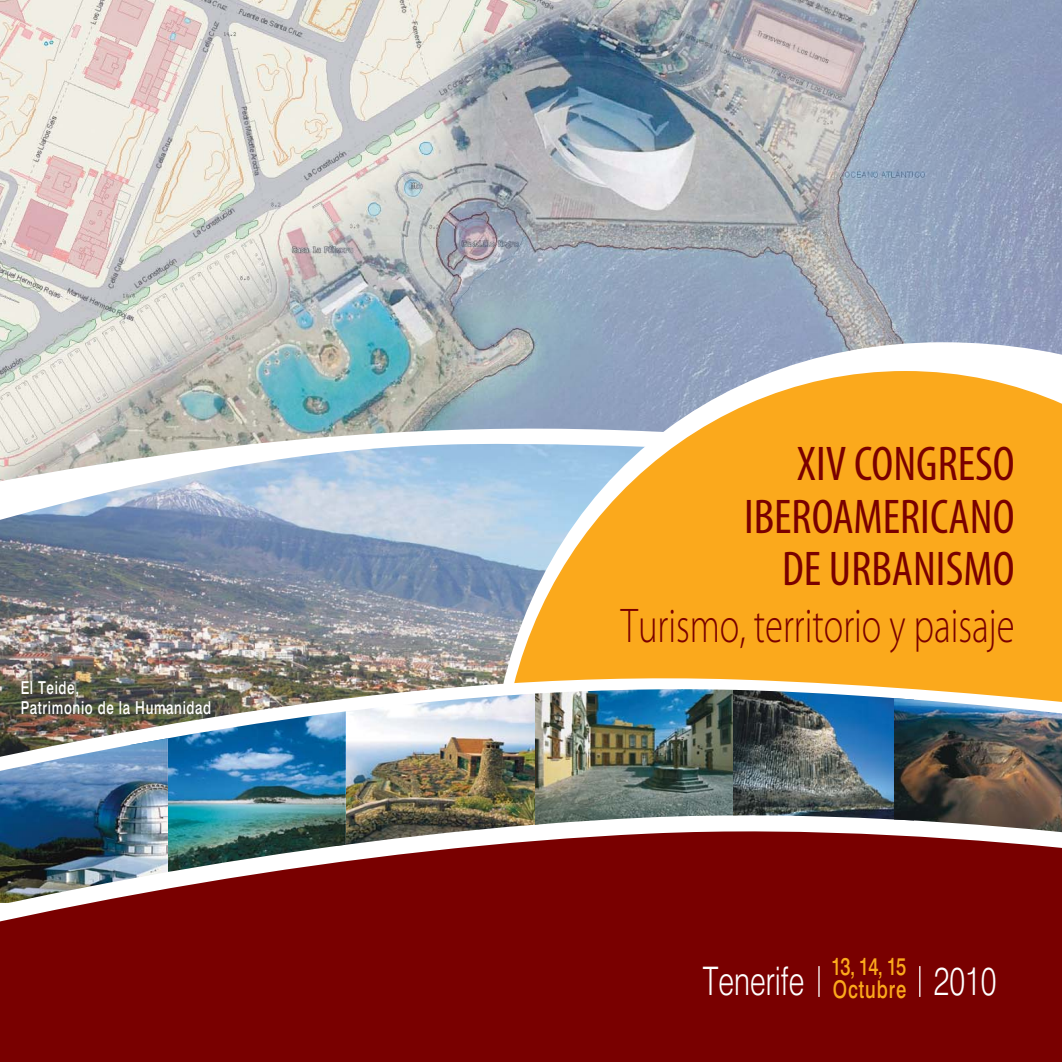
<style>
.page{position:relative;width:1062px;height:1062px;background:#fff}
.page>*{position:absolute;margin:0;border:0;box-sizing:border-box;transform-origin:0 0}
.t1{font:condensed 49px/52.7px "Myriad Pro";color:#790000;text-align:right}
.t2{font:300 49px "Myriad Pro";color:#790000;scale:.75 1}
.t3{font:300 39.38px "Swiss 721 BT";color:#fff;scale:.75 1}
.t4{font:500 24.5px/22.9px "Swiss 721 BT";letter-spacing:.05em;color:#fba91c;scale:.75 1}
.t5{font:500 17.85px/19.6px "Swiss 721 BT";letter-spacing:.05em;color:#fff;scale:.75 1}
</style>
<div class="page">
<img style="left:0;top:0;width:1062px;height:418px">
<img style="left:0;top:624px;width:488px;height:43px">
<img style="left:0;top:418px;width:488px;height:206px">
<svg style="left:488px;top:342px;width:574px;height:325px"></svg>
<svg style="left:500px;top:371px;width:562px;height:296px;background:#ebb047"></svg>
<div style="left:0;top:984px;width:1062px;height:78px;background:#790000"></div>
<svg style="left:0;top:667px;width:1062px;height:317px;background:#983e1d"></svg>
<svg style="left:0;top:678px;width:1062px;height:290px;background:#84211c"></svg>
<img style="left:317px;top:689px;width:222px;height:156px">
<img style="left:131px;top:710px;width:215px;height:161px">
<img style="left:0;top:736px;width:168px;height:166px">
<img style="left:535px;top:689px;width:202px;height:141px">
<img style="left:733px;top:690px;width:180px;height:132px">
<img style="left:894px;top:696px;width:168px;height:137px">
<hr style="left:818px;top:966px;width:1px;height:31px;background:#fff">
<hr style="left:919px;top:966px;width:1px;height:31px;background:#fff">
<p class="t5" style="left:21px;top:678px;width:256px">El Teide,<br>Patrimonio de la Humanidad</p>
<p class="t1" style="left:744px;top:437px;width:272px">XIV CONGRESO<br>IBEROAMERICANO<br>DE URBANISMO</p>
<p class="t2" style="left:621px;top:597px;width:526px">Turismo, territorio y paisaje</p>
<p class="t4" style="left:831px;top:955px;width:102px">13, 14, 15<br>Octubre</p>
<p class="t3" style="left:703px;top:967px;width:137px">Tenerife</p>
<p class="t3" style="left:933px;top:967px;width:85px">2010</p>
</div>
